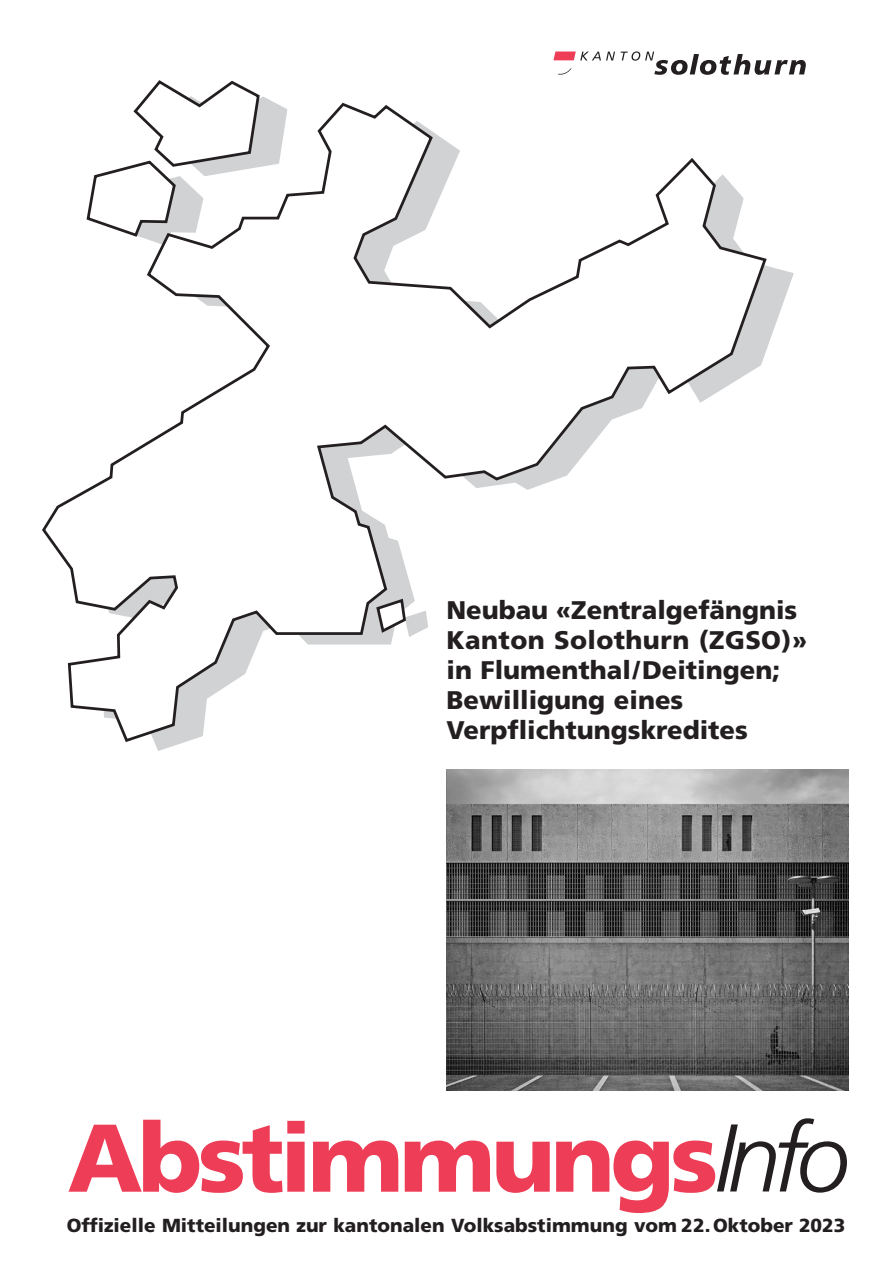
<style>
.page{position:relative;width:893px;height:1263px;background:#fff}
.page>*{position:absolute;margin:0;border:0;box-sizing:border-box;transform-origin:0 0}
.t1{font:900 96px "Frutiger";letter-spacing:-.045em;color:#ee3d56}
.t2{font:900 25.5px/30px "Frutiger LT Pro";color:#231f20}
.t3{font:900 18.9px "Frutiger";color:#231f20}
.t4{font:900 18.9px "Frutiger LT Com";color:#231f20}
.s1{font-weight:300;font-style:italic;color:#231f20}
</style>
<div class="page">
<svg style="left:143px;top:80px;width:126px;height:20px"></svg>
<svg style="left:42px;top:100px;width:726px;height:644px"></svg>
<svg style="left:375px;top:597px;width:58px;height:46px"></svg>
<svg style="left:553px;top:52px;width:62px;height:23px"></svg>
<svg style="left:621px;top:51px;width:185px;height:24px"></svg>
<img style="left:446px;top:770px;width:402px;height:320px">
<p class="t2" style="left:446px;top:595px;width:362px">Neubau «Zentralgefängnis<br>Kanton Solothurn (ZGSO)» in Flumenthal/Deitingen;<br>Bewilligung eines<br>Verpflichtungskredites</p>
<h1 class="t1" style="left:68px;top:1100px;width:783px">Abstimmungs<span class="s1">Info</span></h1>
<p class="t3" style="left:68px;top:1214px;width:775px">Offizielle Mitteilungen zur kantonalen Volksabstimmung vom 13. Februar 2022</p>
<p class="t4" style="left:681px;top:1214px;width:166px">22 Oktobe 2023</p>
</div>
